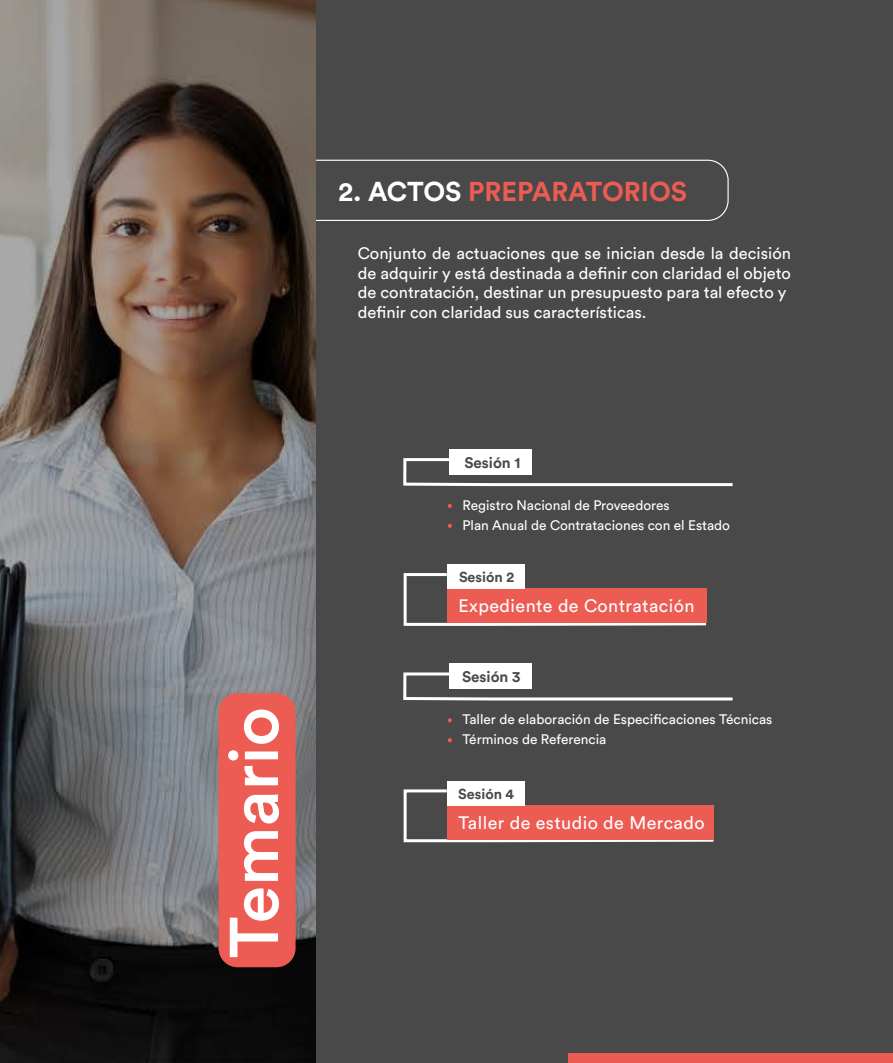
<style>
.page{position:relative;width:893px;height:1063px;background:#fff}
.page>*{position:absolute;margin:0;border:0;box-sizing:border-box;transform-origin:0 0}
.t1{font:500 67.95px "Circular Std";color:#fff}
.t2{font:700 27px "Circular Std";color:#ed5c53}
.t3{font:17.85px "Circular Std";letter-spacing:.025em;color:#fff}
.t4{font:16.5px/19.5px "Circular Std";color:#fff}
.t5{font:700 15.15px "Circular Std";color:#4a494a}
.t6{font:700 14.4px "Circular Std";color:#4a494a}
.t7{font:13.65px/19.8px "Circular Std";color:#fff}
.s1{color:#fff}
</style>
<div class="page">
<div style="left:316px;top:0;width:577px;height:1063px;background:#4a494a"></div>
<svg style="left:448px;top:504px;width:4px;height:4px"></svg>
<svg style="left:448px;top:524px;width:4px;height:4px"></svg>
<div style="left:568px;top:1053px;width:325px;height:10px;background:#ed5c53"></div>
<svg style="left:403px;top:458px;width:330px;height:29px"></svg>
<div style="left:449px;top:449px;width:83px;height:26px;background:#fff"></div>
<svg style="left:448px;top:718px;width:4px;height:4px"></svg>
<svg style="left:448px;top:738px;width:4px;height:4px"></svg>
<svg style="left:403px;top:672px;width:330px;height:29px"></svg>
<div style="left:449px;top:663px;width:83px;height:26px;background:#fff"></div>
<svg style="left:316px;top:160px;width:413px;height:61px"></svg>
<svg style="left:0;top:0;width:316px;height:1063px;background:#655d59"></svg>
<div style="left:219px;top:693px;width:77px;height:274px;background:#ed5c53;border-radius:19px"></div>
<svg style="left:403px;top:573px;width:304px;height:53px"></svg>
<div style="left:447px;top:589px;width:259px;height:34px;background:#ed5c53"></div>
<div style="left:447px;top:565px;width:78px;height:24px;background:#fff"></div>
<svg style="left:403px;top:789px;width:311px;height:54px"></svg>
<div style="left:447px;top:805px;width:266px;height:35px;background:#ed5c53"></div>
<div style="left:447px;top:781px;width:78px;height:24px;background:#fff"></div>
<h1 class="t1" style="left:211px;top:958px;width:253px;rotate:-90deg">Temario</h1>
<h2 class="t2" style="left:339px;top:174px;width:350px"><span class="s1">2. ACTOS</span> PREPARATORIOS</h2>
<p class="t4" style="left:358px;top:243px;width:435px">Conjunto de actuaciones que se inician desde la decisión de adquirir y está destinada a definir con claridad el objeto de contratación, destinar un presupuesto para tal efecto y definir con claridad sus características.</p>
<p class="t5" style="left:464px;top:453px;width:58px">Sesión 1</p>
<p class="t7" style="left:462px;top:495px;width:269px">Registro Nacional de Proveedores<br>Plan Anual de Contrataciones con el Estado</p>
<p class="t6" style="left:459px;top:568px;width:57px">Sesión 2</p>
<p class="t5" style="left:462px;top:569px;width:60px">Sesión 2</p>
<p class="t3" style="left:458px;top:595px;width:238px">Expediente de Contratación</p>
<p class="t5" style="left:462px;top:667px;width:60px">Sesión 3</p>
<p class="t7" style="left:462px;top:710px;width:311px">Taller de elaboración de Especificaciones Técnicas<br>Términos de Referencia</p>
<p class="t6" style="left:458px;top:784px;width:57px">Sesión 4</p>
<p class="t5" style="left:462px;top:785px;width:60px">Sesión 2</p>
<p class="t3" style="left:458px;top:812px;width:248px">Taller de estudio de Mercado</p>
</div>
